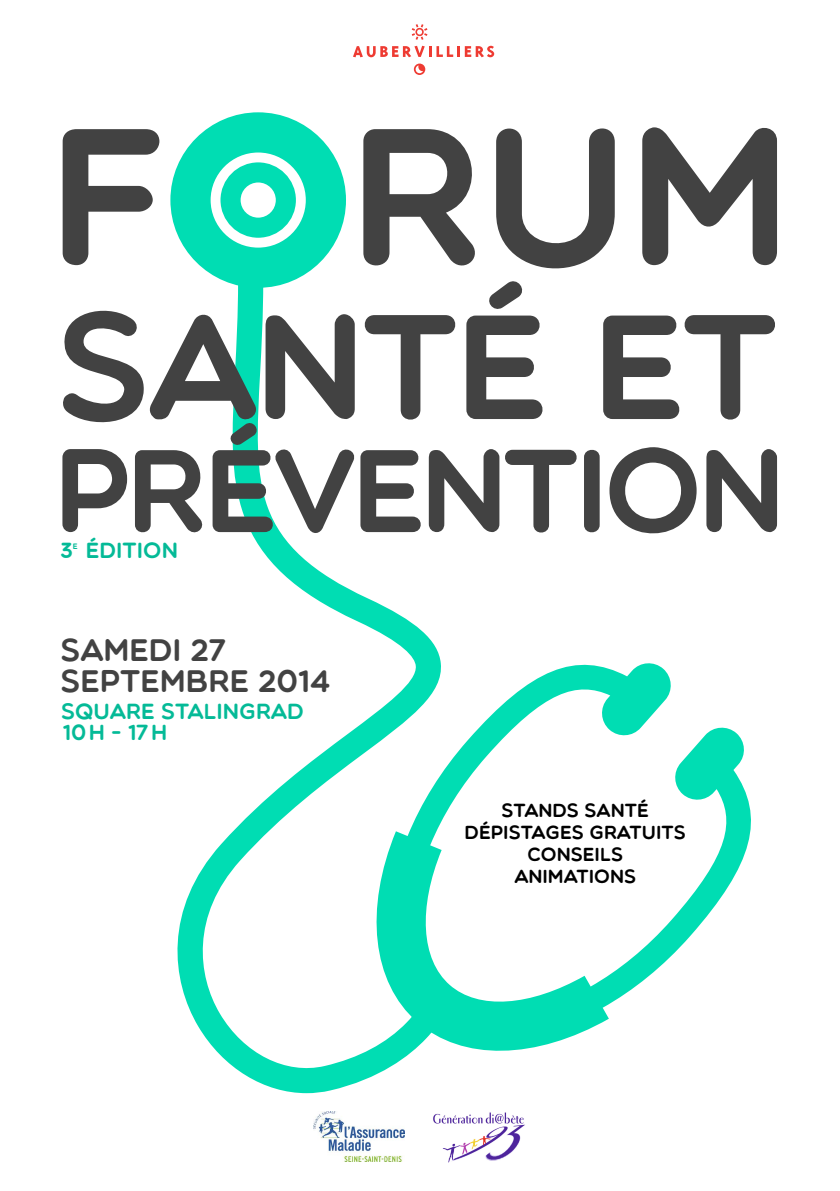
<style>
.page{position:relative;width:840px;height:1191px;background:#fff}
.page>*{position:absolute;margin:0;border:0;box-sizing:border-box;transform-origin:0 0}
.t1{font:196.4px "Multicolore";color:#424242}
.t2{font:149.4px "Multicolore";letter-spacing:-.02em;color:#424242}
.t3{font:118.4px "Multicolore";letter-spacing:-.04em;color:#424242}
.t4{font:31.4px/31.2px "Multicolore";color:#424242}
.t5{font:22px "Multicolore";color:#04ba97}
.t6{font:19px/22px "Multicolore";color:#000;text-align:center}
.t7{font:8px "Multicolore";color:#04ba97}
</style>
<div class="page">
<svg style="left:452px;top:663px;width:299px;height:388px"></svg>
<svg style="left:170px;top:112px;width:176px;height:169px"></svg>
<svg style="left:177px;top:281px;width:275px;height:812px"></svg>
<svg style="left:353px;top:46px;width:141px;height:11px"></svg>
<svg style="left:411px;top:24px;width:16px;height:16px"></svg>
<svg style="left:413px;top:64px;width:12px;height:11px"></svg>
<img style="left:433px;top:1112px;width:92px;height:51px">
<img style="left:313px;top:1111px;width:91px;height:50px">
<h1 class="t1" style="left:49px;top:78px;width:742px">F RUM</h1>
<h2 class="t2" style="left:56px;top:277px;width:724px">SANTÉ ET</h2>
<h3 class="t3" style="left:54px;top:419px;width:732px">PRÉVENTION</h3>
<p class="t5" style="left:61px;top:537px;width:119px">3 ÉDITION</p>
<p class="t7" style="left:73px;top:541px;width:6px">E</p>
<h3 class="t4" style="left:60px;top:633px;width:271px">SAMEDI 27<br>SEPTEMBRE 2014</h3>
<p class="t5" style="left:63px;top:719px;width:106px">10H - 17H</p>
<p class="t5" style="left:61px;top:698px;width:244px">SQUARE STALINGRAD</p>
<p class="t6" style="left:464px;top:799px;width:223px">STANDS SANTÉ<br>DÉPISTAGES GRATUITS<br>CONSEILS<br>ANIMATIONS</p>
</div>
